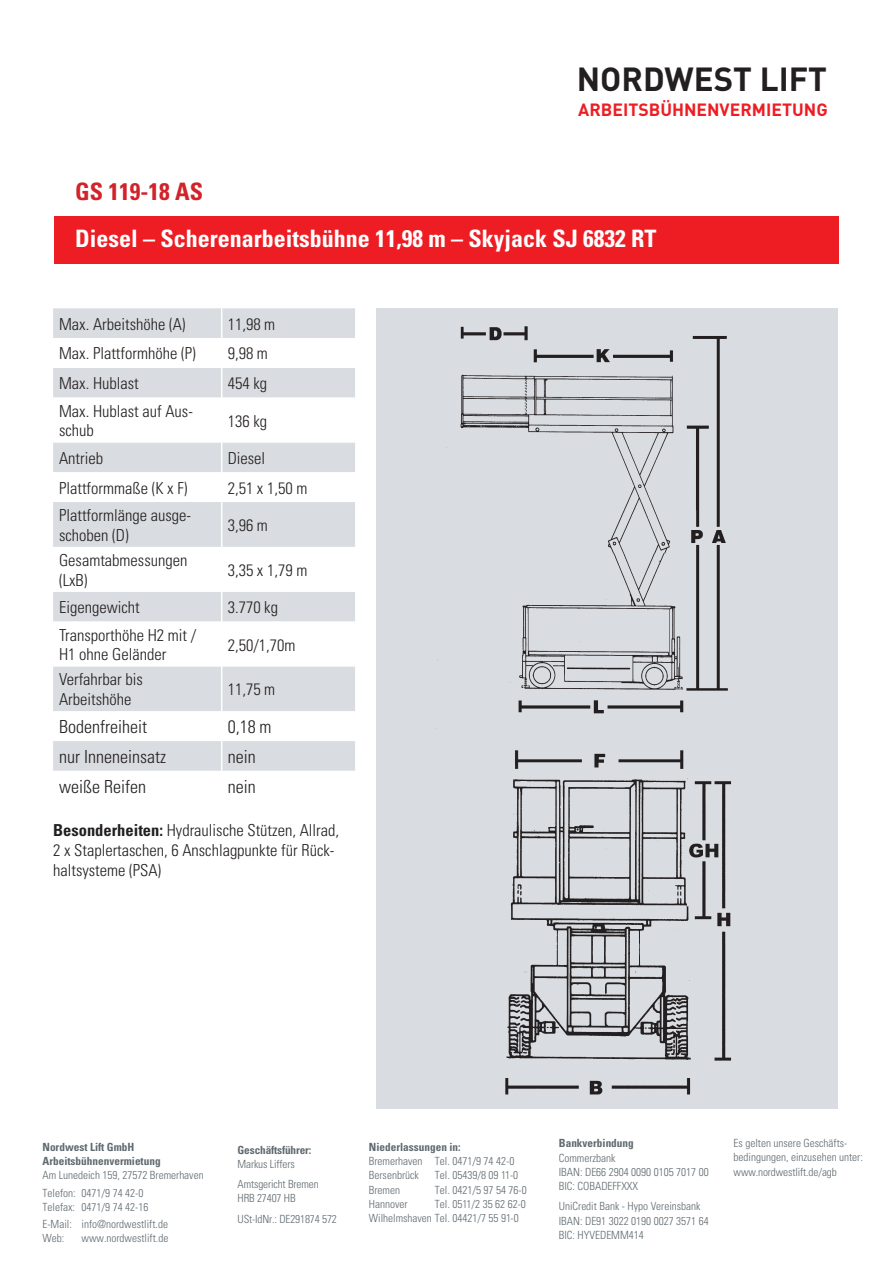
<style>
.page{position:relative;width:893px;height:1263px;background:#fff}
.page>*{position:absolute;margin:0;border:0;box-sizing:border-box;transform-origin:0 0}
.t1{font:700 33px "DIN";color:#231f20}
.t2{font:700 condensed 24px "Univers";color:#fff}
.t3{font:700 condensed 24px "Univers";color:#d1232a}
.t4{font:300 condensed 18px "Univers";color:#231f20}
.t5{font:700 17.55px "DIN";color:#ee1d23}
.t6{font:300 condensed 16.5px/19.8px "Univers";color:#231f20}
.t7{font:300 condensed 11.25px/14.2px "Univers";color:#5f696f}
.t8{font:700 condensed 11.25px "Univers";color:#5f696f}
.s1{font-weight:700}
</style>
<div class="page">
<div style="left:376px;top:308px;width:462px;height:801px;background:#d9dce0"></div>
<div style="left:53px;top:308px;width:302px;height:30px;background:#d9dce0"></div>
<svg style="left:53px;top:368px;width:302px;height:403px;fill:#dbdee1"></svg>
<hr style="left:221px;top:308px;width:1px;height:30px;background:#fff">
<hr style="left:221px;top:368px;width:1px;height:30px;background:#fff">
<hr style="left:221px;top:398px;width:1px;height:44px;background:#fff">
<hr style="left:221px;top:442px;width:1px;height:30px;background:#fff">
<hr style="left:221px;top:472px;width:1px;height:30px;background:#fff">
<hr style="left:221px;top:502px;width:1px;height:45px;background:#fff">
<hr style="left:221px;top:547px;width:1px;height:45px;background:#fff">
<svg style="left:221px;top:592px;width:1px;height:29px"></svg>
<hr style="left:221px;top:621px;width:1px;height:45px;background:#fff">
<hr style="left:221px;top:666px;width:1px;height:45px;background:#fff">
<hr style="left:221px;top:711px;width:1px;height:30px;background:#fff">
<hr style="left:221px;top:741px;width:1px;height:30px;background:#fff">
<div style="left:54px;top:216px;width:785px;height:47px;background:#ee1d23"></div>
<img style="left:505px;top:750px;width:226px;height:345px">
<img style="left:435px;top:326px;width:293px;height:403px">
<p class="t1" style="left:577px;top:58px;width:252px">NORDWEST LIFT</p>
<p class="t3" style="left:75px;top:176px;width:129px">GS 119-18 AS</p>
<p class="t5" style="left:578px;top:98px;width:251px">ARBEITSBÜHNENVERMIETUNG</p>
<p class="t2" style="left:75px;top:224px;width:583px">Diesel – Scherenarbeitsbühne 11,98 m – Skyjack SJ 6832 RT</p>
<p class="t6" style="left:59px;top:314px;width:128px">Max. Arbeitshöhe (A)</p>
<p class="t6" style="left:228px;top:314px;width:49px">11,98 m</p>
<p class="t6" style="left:59px;top:344px;width:138px">Max. Plattformhöhe (P)</p>
<p class="t6" style="left:228px;top:344px;width:42px">9,98 m</p>
<p class="t6" style="left:59px;top:374px;width:81px">Max. Hublast</p>
<p class="t6" style="left:228px;top:374px;width:41px">454 kg</p>
<p class="t6" style="left:59px;top:401px;width:135px">Max. Hublast auf Aus&shy;schub</p>
<p class="t6" style="left:228px;top:411px;width:41px">136 kg</p>
<p class="t6" style="left:59px;top:448px;width:45px">Antrieb</p>
<p class="t6" style="left:228px;top:448px;width:39px">Diesel</p>
<p class="t6" style="left:59px;top:478px;width:130px">Plattformmaße (K x F)</p>
<p class="t6" style="left:228px;top:478px;width:81px">2,51 x 1,50 m</p>
<p class="t6" style="left:59px;top:505px;width:133px">Plattformlänge ausge&shy;schoben (D)</p>
<p class="t6" style="left:228px;top:515px;width:42px">3,96 m</p>
<p class="t6" style="left:59px;top:550px;width:130px">Gesamtabmessungen (LxB)</p>
<p class="t6" style="left:228px;top:560px;width:81px">3,35 x 1,79 m</p>
<p class="t6" style="left:59px;top:597px;width:82px">Eigengewicht</p>
<p class="t6" style="left:228px;top:597px;width:52px">3.770 kg</p>
<p class="t6" style="left:59px;top:625px;width:139px">Transporthöhe H2 mit /<br>H1 ohne Geländer</p>
<p class="t6" style="left:228px;top:635px;width:69px">2,50/1,70m</p>
<p class="t6" style="left:59px;top:670px;width:85px">Verfahrbar bis<br>Arbeitshöhe</p>
<p class="t6" style="left:228px;top:680px;width:49px">11,75 m</p>
<p class="t4" style="left:59px;top:716px;width:89px">Bodenfreiheit</p>
<p class="t4" style="left:228px;top:716px;width:45px">0,18 m</p>
<p class="t4" style="left:59px;top:746px;width:108px">nur Inneneinsatz</p>
<p class="t4" style="left:228px;top:746px;width:29px">nein</p>
<p class="t4" style="left:59px;top:776px;width:88px">weiße Reifen</p>
<p class="t4" style="left:228px;top:776px;width:29px">nein</p>
<p class="t6" style="left:53px;top:820px;width:287px"><span class="s1">Besonderheiten:</span> Hydraulische Stützen, Allrad,<br>2 x Staplertaschen, 6 Anschlagpunkte für Rück&shy;haltsysteme (PSA)</p>
<p class="t8" style="left:43px;top:1140px;width:93px">Nordwest Lift GmbH</p>
<p class="t8" style="left:43px;top:1154px;width:120px">Arbeitsbühnenvermietung</p>
<p class="t7" style="left:43px;top:1168px;width:163px">Am Lunedeich 159, 27572 Bremerhaven</p>
<p class="t7" style="left:43px;top:1185px;width:102px">Telefon: 0471/9 74 42-0</p>
<p class="t7" style="left:43px;top:1200px;width:107px">Telefax: 0471/9 74 42-16</p>
<p class="t7" style="left:43px;top:1217px;width:127px">E-Mail: info@nordwestlift.de</p>
<p class="t7" style="left:43px;top:1231px;width:23px">Web:</p>
<p class="t7" style="left:82px;top:1231px;width:88px">www.nordwestlift.de</p>
<p class="t8" style="left:238px;top:1142px;width:75px">Geschäftsführer:</p>
<p class="t7" style="left:238px;top:1157px;width:59px">Markus Liffers</p>
<p class="t7" style="left:238px;top:1177px;width:83px">Amtsgericht Bremen</p>
<p class="t7" style="left:238px;top:1191px;width:60px">HRB 27407 HB</p>
<p class="t7" style="left:238px;top:1212px;width:101px">USt-IdNr.: DE291874 572</p>
<p class="t8" style="left:369px;top:1140px;width:93px">Niederlassungen in:</p>
<p class="t7" style="left:369px;top:1154px;width:147px">Bremerhaven Tel. 0471/9 74 42-0<br>Bersenbrück</p>
<p class="t7" style="left:435px;top:1168px;width:85px">Tel. 05439/8 09 11-0</p>
<p class="t7" style="left:369px;top:1182px;width:33px">Bremen</p>
<p class="t7" style="left:435px;top:1182px;width:93px">Tel. 0421/5 97 54 76-0</p>
<p class="t7" style="left:369px;top:1197px;width:40px">Hannover</p>
<p class="t7" style="left:435px;top:1197px;width:92px">Tel. 0511/2 35 62 62-0</p>
<p class="t7" style="left:369px;top:1211px;width:151px">Wilhelmshaven Tel. 04421/7 55 91-0</p>
<p class="t8" style="left:559px;top:1136px;width:76px">Bankverbindung</p>
<p class="t7" style="left:559px;top:1150px;width:58px">Commerzbank</p>
<p class="t7" style="left:559px;top:1165px;width:151px">IBAN: DE66 2904 0090 0105 7017 00</p>
<p class="t7" style="left:559px;top:1179px;width:81px">BIC: COBADEFFXXX</p>
<p class="t7" style="left:559px;top:1199px;width:143px">UniCredit Bank - Hypo Vereinsbank</p>
<p class="t7" style="left:559px;top:1213px;width:151px">IBAN: DE91 3022 0190 0027 3571 64</p>
<p class="t7" style="left:559px;top:1228px;width:86px">BIC: HYVEDEMM414</p>
<p class="t7" style="left:734px;top:1136px;width:131px">Es gelten unsere Geschäfts&shy;bedingungen, einzusehen unter: www.nordwestlift.de/agb</p>
</div>
